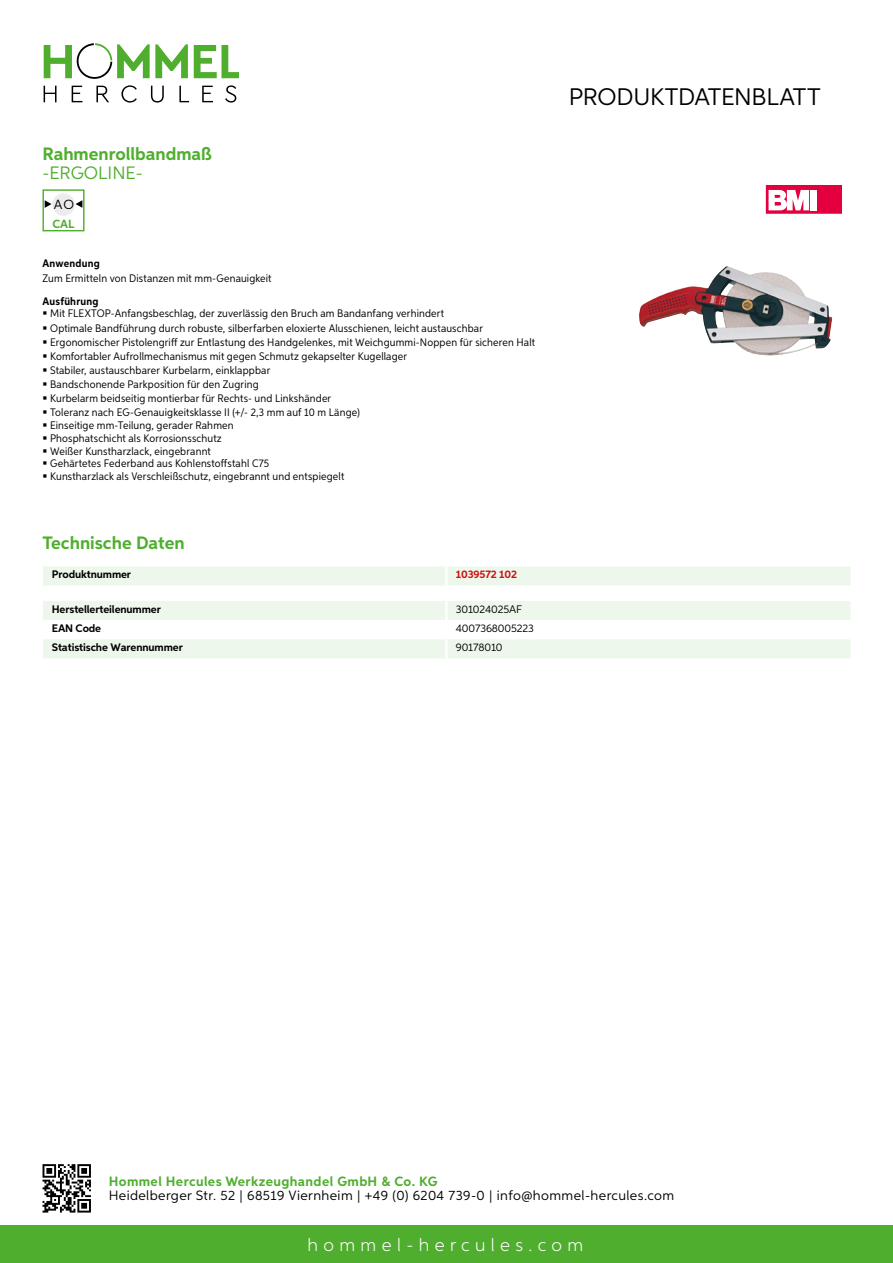
<style>
.page{position:relative;width:893px;height:1263px;background:#fff}
.page>*{position:absolute;margin:0;border:0;box-sizing:border-box;transform-origin:0 0}
.t1{font:24px "Aspira";letter-spacing:-.01em;color:#000}
.t2{font:700 18px "Aspira";color:#50ae2f}
.t3{font:300 18px "Aspira";letter-spacing:.3em;color:#fff}
.t4{font:18px "Aspira";color:#50ae2f}
.t5{font:13.5px "Aspira";letter-spacing:.03em;color:#000}
.t6{font:700 13.5px "Aspira";letter-spacing:.03em;color:#50ae2f}
.t7{font:13.35px "Aspira";color:#000}
.t8{font:700 11.85px "Aspira";color:#50ae2f}
.t9{font:10.95px/14.1px "Aspira Nar";letter-spacing:.015em;color:#000}
.t10{font:700 10.95px "Aspira";letter-spacing:-.01em;color:#000}
.t11{font:10.95px "Aspira";letter-spacing:-.01em;color:#000}
.t12{font:700 10.95px "Aspira Nar";letter-spacing:.02em;color:#000}
.t13{font:700 10.95px "Aspira";letter-spacing:-.01em;color:#cd1013}
</style>
<div class="page">
<div style="left:0;top:1226px;width:893px;height:37px;background:#50ae2f"></div>
<svg style="left:43px;top:1164px;width:48px;height:48px"></svg>
<svg style="left:194px;top:45px;width:45px;height:33px"></svg>
<svg style="left:44px;top:43px;width:144px;height:36px"></svg>
<svg style="left:44px;top:86px;width:13px;height:16px"></svg>
<svg style="left:72px;top:86px;width:10px;height:16px"></svg>
<svg style="left:96px;top:86px;width:13px;height:16px"></svg>
<svg style="left:121px;top:85px;width:16px;height:18px"></svg>
<svg style="left:151px;top:86px;width:13px;height:17px"></svg>
<svg style="left:179px;top:86px;width:10px;height:16px"></svg>
<svg style="left:202px;top:86px;width:11px;height:16px"></svg>
<svg style="left:225px;top:85px;width:11px;height:18px"></svg>
<div style="left:43px;top:566px;width:807px;height:19px;background:#eef7eb"></div>
<hr style="left:445px;top:566px;width:3px;height:19px;background:#fff">
<svg style="left:43px;top:601px;width:807px;height:57px"></svg>
<hr style="left:445px;top:639px;width:3px;height:19px;background:#fff">
<div style="left:43px;top:189px;width:42px;height:42px;border:1px solid #50ae2f"></div>
<div style="left:52px;top:193px;width:23px;height:23px;background:#ececec;border-radius:50%"></div>
<svg style="left:76px;top:200px;width:6px;height:8px"></svg>
<svg style="left:45px;top:200px;width:7px;height:8px"></svg>
<img style="left:639px;top:266px;width:193px;height:90px">
<div style="left:766px;top:186px;width:75px;height:27px;background:#e4003e"></div>
<div style="left:766px;top:185px;width:76px;height:28px;border:1px solid #e4003e"></div>
<div style="left:810px;top:190px;width:7px;height:20px;background:#fff"></div>
<svg style="left:768px;top:190px;width:41px;height:20px"></svg>
<h2 class="t2" style="left:43px;top:142px;width:171px">Rahmenrollbandmaß</h2>
<h2 class="t4" style="left:43px;top:162px;width:102px">-ERGOLINE-</h2>
<p class="t7" style="left:54px;top:196px;width:22px">AO</p>
<p class="t8" style="left:53px;top:216px;width:23px">CAL</p>
<p class="t12" style="left:43px;top:257px;width:59px">Anwendung</p>
<p class="t9" style="left:43px;top:271px;width:231px">Zum Ermitteln von Distanzen mit mm-Genauigkeit</p>
<p class="t12" style="left:43px;top:294px;width:58px">Ausführung</p>
<p class="t9" style="left:50px;top:306px;width:486px">Mit FLEXTOP-Anfangsbeschlag, der zuverlässig den Bruch am Bandanfang verhindert<br>Optimale Bandführung durch robuste, silberfarben eloxierte Alusschienen, leicht austauschbar Ergonomischer Pistolengriff zur Entlastung des Handgelenkes, mit Weichgummi-Noppen für sicheren Halt Komfortabler Aufrollmechanismus mit gegen Schmutz gekapselter Kugellager<br>Stabiler, austauschbarer Kurbelarm, einklappbar<br>Bandschonende Parkposition für den Zugring<br>Kurbelarm beidseitig montierbar für Rechts- und Linkshänder<br>Toleranz nach EG-Genauigkeitsklasse II (+/- 2,3 mm auf 10 m Länge)</p>
<p class="t9" style="left:50px;top:419px;width:296px;line-height:12.8px">Einseitige mm-Teilung, gerader Rahmen<br>Phosphatschicht als Korrosionsschutz<br>Weißer Kunstharzlack, eingebrannt<br>Gehärtetes Federband aus Kohlenstoffstahl C75<br>Kunstharzlack als Verschleißschutz, eingebrannt und entspiegelt</p>
<h2 class="t2" style="left:43px;top:532px;width:144px">Technische Daten</h2>
<p class="t10" style="left:52px;top:568px;width:81px">Produktnummer</p>
<p class="t13" style="left:456px;top:568px;width:63px">1039572 102</p>
<p class="t10" style="left:52px;top:602px;width:111px">Herstellerteilenummer</p>
<p class="t11" style="left:456px;top:602px;width:68px">301024025AF</p>
<p class="t10" style="left:52px;top:621px;width:51px">EAN Code</p>
<p class="t11" style="left:456px;top:622px;width:79px">4007368005223</p>
<p class="t10" style="left:52px;top:641px;width:132px">Statistische Warennummer</p>
<p class="t11" style="left:456px;top:641px;width:48px">90178010</p>
<h1 class="t1" style="left:569px;top:82px;width:253px">Produktdatenblatt</h1>
<p class="t6" style="left:109px;top:1172px;width:330px">Hommel Hercules Werkzeughandel GmbH &amp; Co. KG</p>
<p class="t5" style="left:109px;top:1187px;width:567px">Heidelberger Str. 52 | 68519 Viernheim | +49 (0) 6204 739-0 | info@hommel-hercules.com</p>
<h2 class="t3" style="left:307px;top:1234px;width:277px">hommel-hercules.com</h2>
</div>
